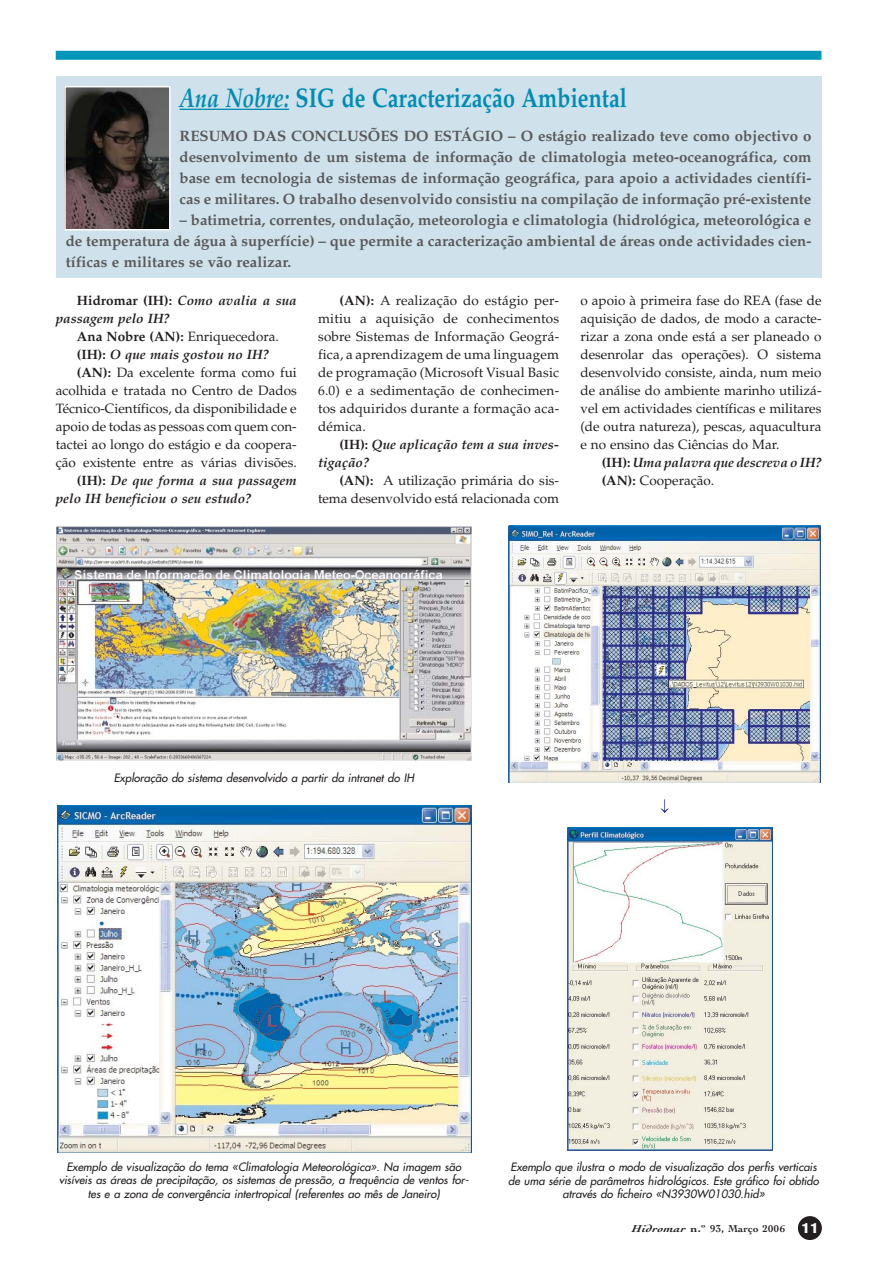
<style>
.page{position:relative;width:893px;height:1263px;background:#fff}
.page>*{position:absolute;margin:0;border:0;box-sizing:border-box;transform-origin:0 0}
.t1{font:700 27px "Palatino";color:#008cb4;scale:.8 1}
.t2{font:700 15px/21px "Palatino";color:#58595b;text-align:justify}
.t3{font:13.5px/18px "Palatino";color:#231f20;text-align:justify}
.t4{font:italic 700 13.5px/18px "Palatino";color:#231f20}
.t5{font:italic 11.25px/13.5px "Futura";color:#231f20;text-align:center}
.t6{font:700 10.5px "Cochin";letter-spacing:.025em;color:#231f20;scale:1.2 1}
.s1{font-style:italic}
.s2{font-style:normal}
.s3{font-weight:700}
.s4{font-weight:400;font-style:normal}
.s5{font-family:"Helvetica";font-weight:900;font-stretch:condensed;font-size:13.5px;color:#fff}
</style>
<div class="page">
<div style="left:797px;top:1216px;width:24px;height:24px;background:#231f20;border-radius:50%"></div>
<div style="left:56px;top:51px;width:765px;height:9px;background:#0096b9"></div>
<div style="left:56px;top:77px;width:765px;height:201px;background:#cfe1eb"></div>
<hr style="left:179px;top:109px;width:95px;height:1px;background:#008cb4">
<svg style="left:274px;top:109px;width:15px;height:1px"></svg>
<img style="left:56px;top:526px;width:416px;height:235px">
<img style="left:508px;top:525px;width:312px;height:258px">
<svg style="left:660px;top:799px;width:8px;height:14px"></svg>
<img style="left:567px;top:827px;width:205px;height:323px">
<img style="left:57px;top:805px;width:414px;height:348px">
<img style="left:67px;top:89px;width:100px;height:139px">
<div style="left:64px;top:86px;width:106px;height:145px;border:2px solid #fff"></div>
<h1 class="t1" style="left:179px;top:87px;width:561px"><span class="s1">Ana Nobre:</span> SIG de Caracterização Ambiental</h1>
<p class="t2" style="left:179px;top:127px;width:633px">RESUMO DAS CONCLUSÕES DO ESTÁGIO – O estágio realizado teve como objectivo o desenvolvimento de um sistema de informação de climatologia meteo-oceanográfica, com base em tecnologia de sistemas de informação geográfica, para apoio a actividades científi&shy;cas e militares. O trabalho desenvolvido consistiu na compilação de informação pré-existente</p>
<p class="t2" style="left:66px;top:211px;width:747px;text-indent:114px">– batimetria, correntes, ondulação, meteorologia e climatologia (hidrológica, meteorológica e de temperatura de água à superfície) – que permite a caracterização ambiental de áreas onde actividades cien&shy;tíficas e militares se vão realizar.</p>
<p class="t4" style="left:56px;top:293px;width:242px;text-indent:21px"><span class="s2">Hidromar (IH):</span> Como avalia a sua passagem pelo IH?</p>
<p class="t3" style="left:77px;top:329px;width:203px"><span class="s3">Ana Nobre (AN):</span> Enriquecedora.</p>
<p class="t4" style="left:77px;top:347px;width:193px"><span class="s2">(IH):</span> O que mais gostou no IH?</p>
<p class="t3" style="left:77px;top:365px;width:221px"><span class="s3">(AN):</span> Da excelente forma como fui</p>
<p class="t3" style="left:56px;top:383px;width:242px">acolhida e tratada no Centro de Dados</p>
<p class="t3" style="left:56px;top:401px;width:242px">Técnico-Científicos, da disponibilidade e</p>
<p class="t3" style="left:56px;top:419px;width:242px">apoio de todas as pessoas com quem con-</p>
<p class="t3" style="left:56px;top:437px;width:242px">tactei ao longo do estágio e da coopera-</p>
<p class="t3" style="left:56px;top:455px;width:242px">ção existente entre as várias divisões.</p>
<p class="t4" style="left:77px;top:473px;width:221px"><span class="s2">(IH):</span> De que forma a sua passagem</p>
<p class="t4" style="left:56px;top:491px;width:197px">pelo IH beneficiou o seu estudo?</p>
<p class="t3" style="left:318px;top:293px;width:242px;text-indent:21px"><span class="s3">(AN):</span> A realização do estágio per&shy;mitiu a aquisição de conhecimentos sobre Sistemas de Informação Geográ&shy;fica, a aprendizagem de uma linguagem de programação (Microsoft Visual Basic 6.0) e a sedimentação de conhecimen&shy;tos adquiridos durante a formação aca&shy;démica.</p>
<p class="t4" style="left:318px;top:437px;width:242px;text-indent:21px"><span class="s2">(IH):</span> Que aplicação tem a sua inves&shy;tigação?</p>
<p class="t3" style="left:318px;top:473px;width:242px;text-align:right"><span class="s3">(AN):</span> A utilização primária do sis&shy;tema desenvolvido está relacionada com</p>
<p class="t3" style="left:580px;top:293px;width:242px">o apoio à primeira fase do REA (fase de aquisição de dados, de modo a caracte&shy;rizar a zona onde está a ser planeado o desenrolar das operações). O sistema desenvolvido consiste, ainda, num meio de análise do ambiente marinho utilizá&shy;vel em actividades científicas e militares (de outra natureza), pescas, aquacultura e no ensino das Ciências do Mar.</p>
<p class="t4" style="left:601px;top:455px;width:221px"><span class="s2">(IH):</span> Uma palavra que descreva o IH? <span class="s2">(AN):</span> <span class="s4">Cooperação.</span></p>
<p class="t5" style="left:114px;top:772px;width:302px">Exploração do sistema desenvolvido a partir da intranet do IH</p>
<p class="t5" style="left:59px;top:1160px;width:411px">Exemplo de visualização do tema «Climatologia Meteorológica». Na imagem são visíveis as áreas de precipitação, os sistemas de pressão, a frequência de ventos for&shy;tes e a zona de convergência intertropical (referentes ao mês de Janeiro)</p>
<p class="t5" style="left:508px;top:1161px;width:312px">Exemplo que ilustra o modo de visualização dos perfis verticais de uma série de parâmetros hidrológicos. Este gráfico foi obtido através do ficheiro «N3930W01030.hid»</p>
<p class="t6" style="left:632px;top:1224px;width:157px"><span class="s1">Hidromar</span> n.º 93, Março 2006 <span class="s5">11</span></p>
</div>
